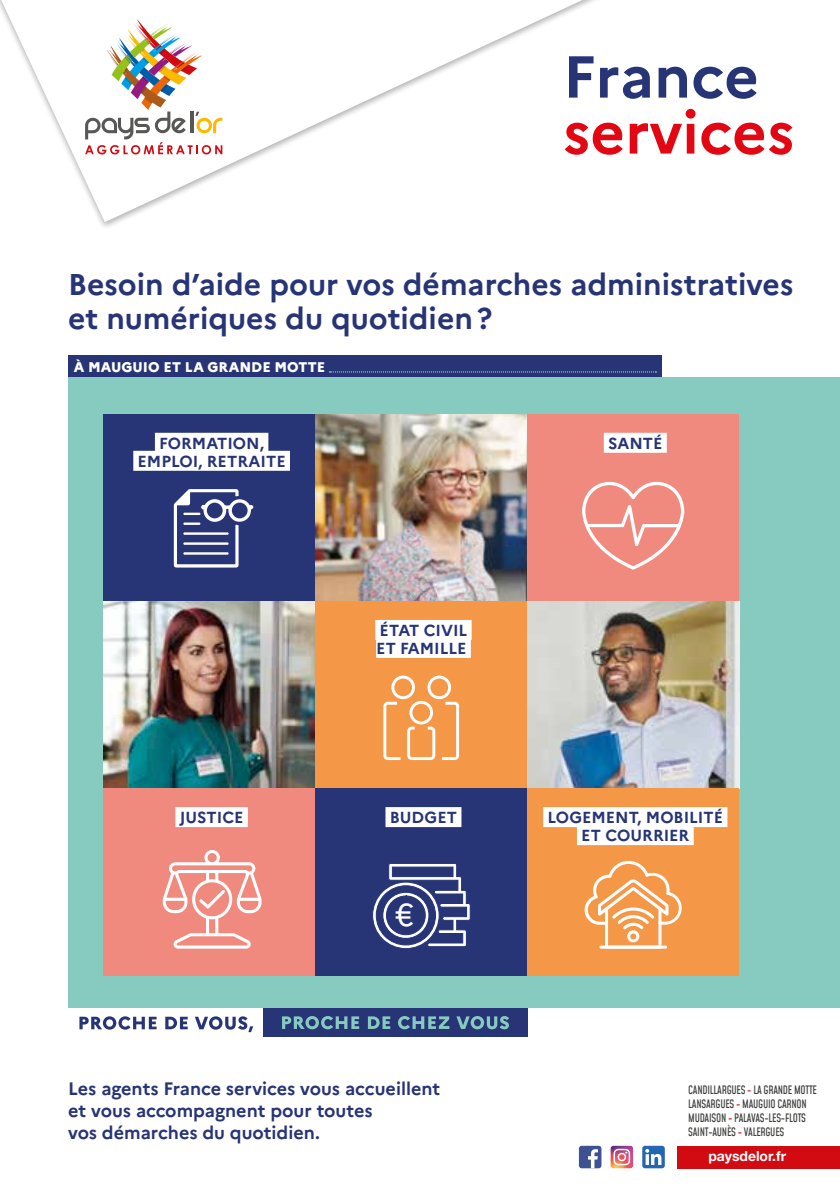
<style>
.page{position:relative;width:840px;height:1191px;background:#fff}
.page>*{position:absolute;margin:0;border:0;box-sizing:border-box;transform-origin:0 0}
.t1{font:700 59px "Marianne";color:#e30613}
.t2{font:700 59px "Marianne";color:#273475}
.t3{font:31.6px "Marianne";color:#fff}
.t4{font:700 30px/34px "Marianne";color:#273475}
.t5{font:700 18px/22px "Marianne";color:#273475}
.t6{font:700 16px/18px "Marianne";color:#273475;text-align:center}
.t7{font:800 14px "Marianne";color:#fff}
.t8{font:700 13.8px "Helvetica Neue LT Std";color:#fff}
.t9{font:500 11.4px/13.8px "Mohave";letter-spacing:-.025em;color:#3c3c3b;scale:.9 1}
.s1{color:#d20a11}
</style>
<div class="page">
<div style="left:68px;top:377px;width:771px;height:631px;background:#87cac0"></div>
<svg style="left:1px;top:0;width:581px;height:222px"></svg>
<svg style="left:85px;top:19px;width:137px;height:135px"></svg>
<div style="left:677px;top:1145px;width:162px;height:23px;background:#d20a11"></div>
<div style="left:578px;top:1145px;width:23px;height:23px;background:#3e5293;border-radius:3px"></div>
<svg style="left:588px;top:1149px;width:9px;height:19px"></svg>
<div style="left:642px;top:1145px;width:22px;height:23px;background:#2466af;border-radius:3px"></div>
<svg style="left:645px;top:1148px;width:16px;height:17px"></svg>
<img style="left:610px;top:1145px;width:22px;height:23px">
<svg style="left:613px;top:1148px;width:16px;height:17px"></svg>
<div style="left:103px;top:414px;width:212px;height:187px;background:#273475"></div>
<div style="left:155px;top:433px;width:113px;height:20px;background:#fff"></div>
<div style="left:133px;top:451px;width:157px;height:20px;background:#fff"></div>
<img style="left:315px;top:414px;width:212px;height:187px">
<div style="left:527px;top:414px;width:211px;height:187px;background:#f18a7e"></div>
<div style="left:603px;top:433px;width:63px;height:20px;background:#fff"></div>
<img style="left:103px;top:601px;width:212px;height:187px">
<div style="left:315px;top:601px;width:212px;height:187px;background:#f49746"></div>
<div style="left:375px;top:620px;width:96px;height:20px;background:#fff"></div>
<div style="left:376px;top:638px;width:94px;height:20px;background:#fff"></div>
<img style="left:527px;top:601px;width:211px;height:187px">
<div style="left:103px;top:788px;width:212px;height:187px;background:#f18a7e"></div>
<div style="left:175px;top:807px;width:73px;height:20px;background:#fff"></div>
<div style="left:315px;top:788px;width:212px;height:187px;background:#273475"></div>
<div style="left:385px;top:807px;width:76px;height:20px;background:#fff"></div>
<div style="left:527px;top:788px;width:211px;height:187px;background:#f49746"></div>
<div style="left:543px;top:807px;width:184px;height:20px;background:#fff"></div>
<div style="left:576px;top:825px;width:117px;height:20px;background:#fff"></div>
<svg style="left:173px;top:489px;width:80px;height:79px"></svg>
<hr style="left:183px;top:512px;width:17px;height:3px;background:#fff">
<hr style="left:183px;top:522px;width:17px;height:3px;background:#fff">
<hr style="left:183px;top:532px;width:45px;height:3px;background:#fff">
<hr style="left:183px;top:542px;width:45px;height:3px;background:#fff">
<hr style="left:183px;top:552px;width:45px;height:2px;background:#fff">
<svg style="left:584px;top:860px;width:98px;height:88px"></svg>
<svg style="left:383px;top:675px;width:76px;height:85px"></svg>
<svg style="left:582px;top:481px;width:103px;height:89px"></svg>
<svg style="left:163px;top:850px;width:98px;height:98px"></svg>
<svg style="left:372px;top:864px;width:98px;height:85px"></svg>
<div style="left:263px;top:1008px;width:264px;height:28px;background:#273475"></div>
<svg style="left:282px;top:1016px;width:77px;height:13px"></svg>
<svg style="left:367px;top:1016px;width:23px;height:13px"></svg>
<svg style="left:398px;top:1016px;width:51px;height:13px"></svg>
<svg style="left:456px;top:1016px;width:53px;height:13px"></svg>
<svg style="left:79px;top:1016px;width:77px;height:13px"></svg>
<svg style="left:165px;top:1016px;width:22px;height:13px"></svg>
<svg style="left:195px;top:1016px;width:58px;height:16px"></svg>
<div style="left:68px;top:355px;width:593px;height:22px;background:#273475"></div>
<svg style="left:329px;top:371px;width:327px;height:1px"></svg>
<h1 class="t2" style="left:562px;top:41px;width:198px">France</h1>
<h1 class="t1" style="left:562px;top:97px;width:233px">services</h1>
<h3 class="t4" style="left:68px;top:267px;width:726px">Besoin d’aide pour vos démarches administratives et numériques du quotidien?</h3>
<p class="t7" style="left:74px;top:358px;width:253px">À MAUGUIO ET LA GRANDE MOTTE</p>
<h3 class="t6" style="left:137px;top:434px;width:149px">FORMATION,<br>EMPLOI, RETRAITE</h3>
<h3 class="t6" style="left:607px;top:434px;width:56px">SANTÉ</h3>
<h3 class="t6" style="left:376px;top:621px;width:93px;text-align:left">ÉTAT CIVIL<br>ET FAMILLE</h3>
<h3 class="t6" style="left:180px;top:808px;width:65px">JUSTICE</h3>
<h3 class="t6" style="left:389px;top:808px;width:69px">BUDGET</h3>
<h3 class="t6" style="left:547px;top:808px;width:177px">LOGEMENT, MOBILITÉ<br>ET COURRIER</h3>
<h2 class="t3" style="left:395px;top:895px;width:21px">€</h2>
<h3 class="t5" style="left:68px;top:1077px;width:373px">Les agents France services vous accueillent et vous accompagnent pour toutes<br>vos démarches du quotidien.</h3>
<p class="t9" style="left:688px;top:1083px;width:144px">CANDILLARGUES <span class="s1">-</span> LA GRANDE MOTTE<br>LANSARGUES <span class="s1">-</span> MAUGUIO CARNON<br>MUDAISON <span class="s1">-</span> PALAVAS-LES-FLOTS<br>SAINT-AUNÈS <span class="s1">-</span> VALERGUES</p>
<p class="t8" style="left:708px;top:1147px;width:79px">paysdelor.fr</p>
</div>
